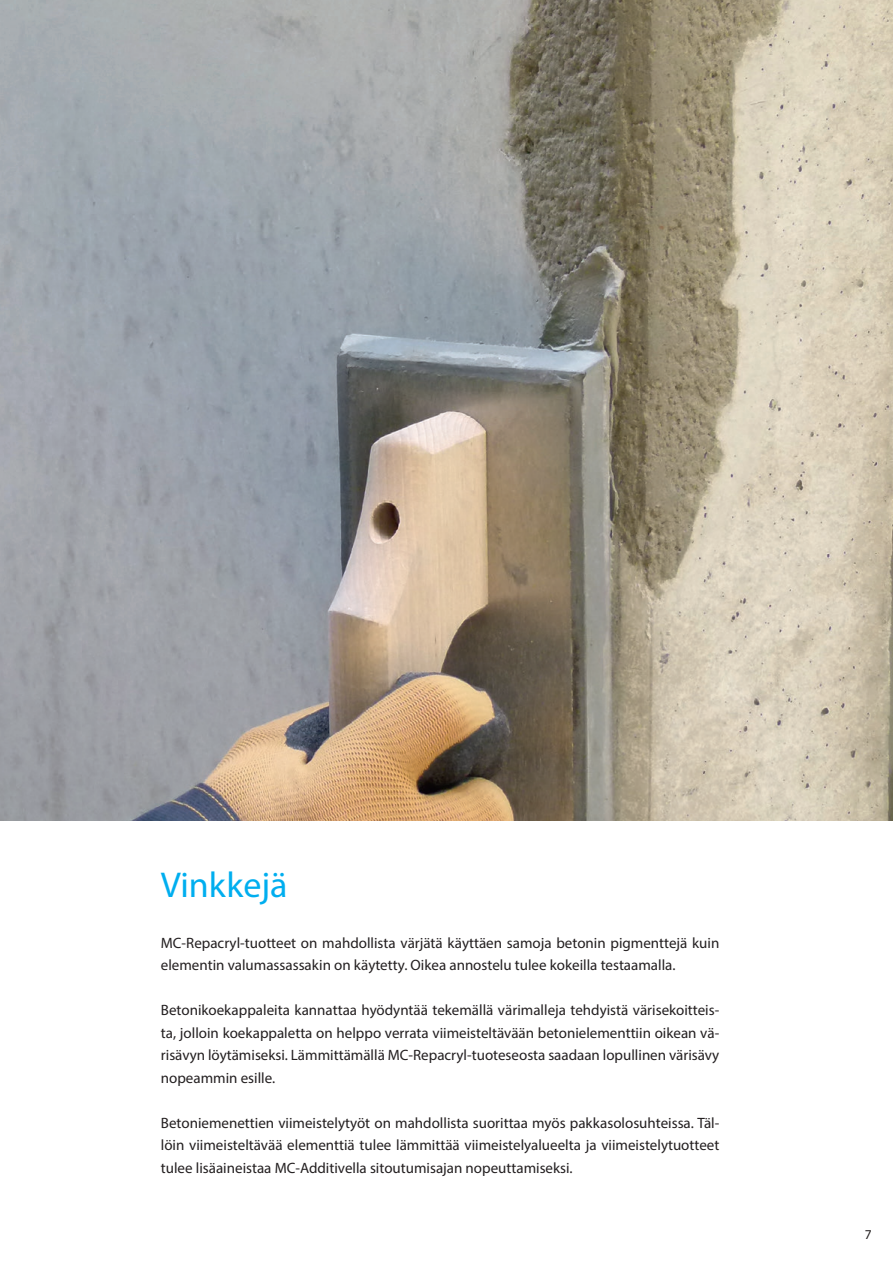
<style>
.page{position:relative;width:893px;height:1263px;background:#fff}
.page>*{position:absolute;margin:0;border:0;box-sizing:border-box;transform-origin:0 0}
.t1{font:36px "Myriad Pro";color:#00aeef}
.t2{font:15px/22.5px "Myriad Pro";color:#231f20;text-align:justify}
.t3{font:13.5px "Myriad Pro";color:#231f20}
</style>
<div class="page">
<img style="left:0;top:0;width:893px;height:821px">
<p class="t1" style="left:161px;top:863px;width:128px">Vinkkejä</p>
<p class="t2" style="left:161px;top:931px;width:560px">MC-Repacryl-tuotteet on mahdollista värjätä käyttäen samoja betonin pigmenttejä kuin elementin valumassassakin on käytetty. Oikea annostelu tulee kokeilla testaamalla.</p>
<p class="t2" style="left:161px;top:998px;width:560px">Betonikoekappaleita kannattaa hyödyntää tekemällä värimalleja tehdyistä värisekoitteis&shy;ta, jolloin koekappaletta on helppo verrata viimeisteltävään betonielementtiin oikean vä&shy;risävyn löytämiseksi. Lämmittämällä MC-Repacryl-tuoteseosta saadaan lopullinen värisävy nopeammin esille.</p>
<p class="t2" style="left:161px;top:1111px;width:560px">Betoniemenettien viimeistelytyöt on mahdollista suorittaa myös pakkasolosuhteissa. Täl&shy;löin viimeisteltävää elementtiä tulee lämmittää viimeistelyalueelta ja viimeistelytuotteet tulee lisäaineistaa MC-Additivella sitoutumisajan nopeuttamiseksi.</p>
<p class="t3" style="left:865px;top:1226px;width:8px">7</p>
</div>
